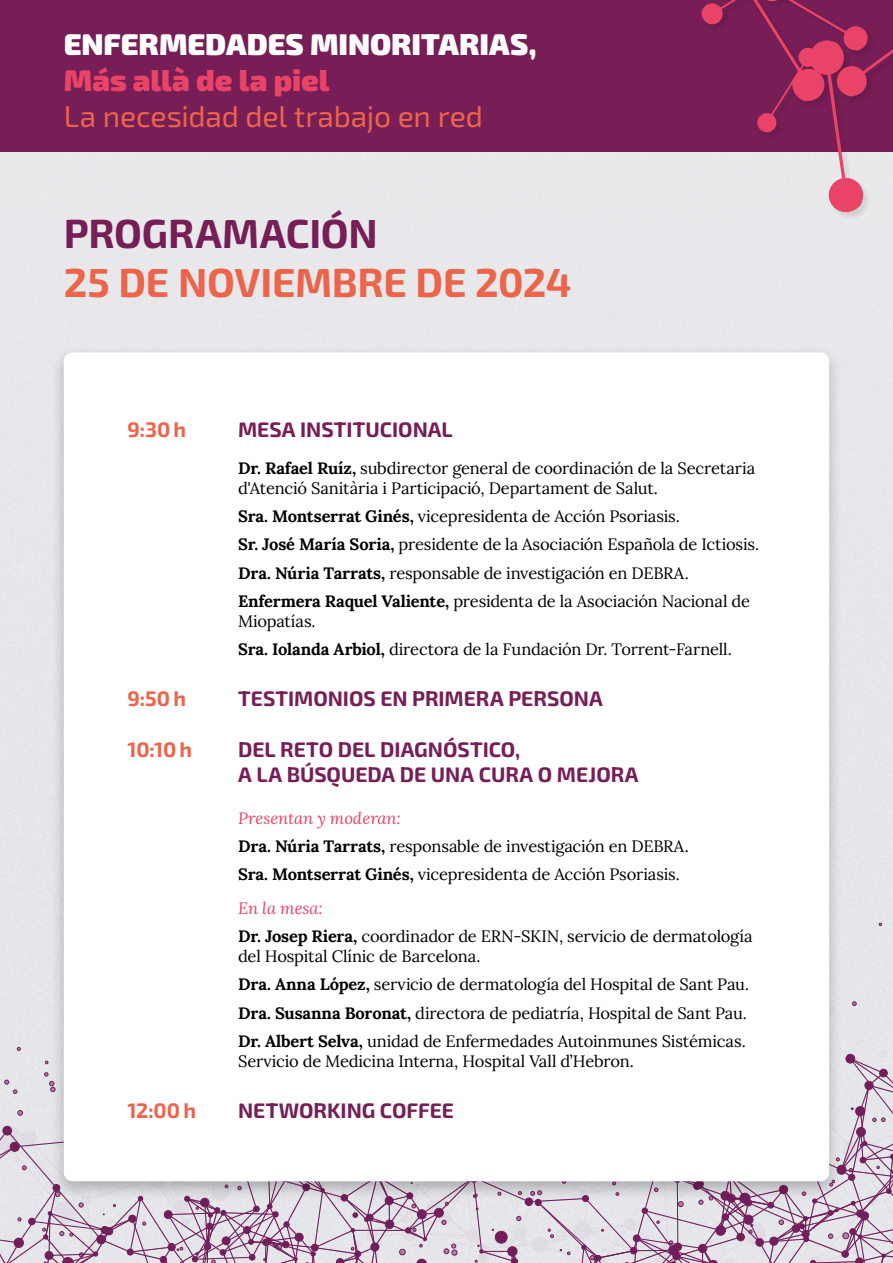
<style>
.page{position:relative;width:893px;height:1263px;background:#fff}
.page>*{position:absolute;margin:0;border:0;box-sizing:border-box;transform-origin:0 0}
.t1{font:700 40.5px "Exo 2";letter-spacing:-.005em;color:#ec644a}
.t2{font:700 40.5px "Exo 2";letter-spacing:-.005em;color:#761e55}
.t3{font:30px "Exo 2";letter-spacing:-.01em;color:#ec644a}
.t4{font:900 30px "Exo 2";letter-spacing:-.005em;color:#fff}
.t5{font:900 30px "Exo 2";color:#e94368}
.t6{font:700 21px/25.2px "Exo 2";color:#761e55}
.t7{font:700 21px "Exo 2";letter-spacing:-.01em;color:#ec644a}
.t8{font:16.5px/28.3px "Lora";letter-spacing:-.01em;color:#000}
.t9{font:italic 16.5px "Lora";color:#e94368}
</style>
<div class="page">
<div style="left:0;top:152px;width:893px;height:801px;background:#e8e8eb"></div>
<svg style="left:0;top:953px;width:893px;height:310px;background:#d3c7d4"></svg>
<div style="left:0;top:0;width:893px;height:152px;background:#761e55"></div>
<div style="left:50px;top:345px;width:793px;height:856px;background:#000;opacity:.25"></div>
<div style="left:64px;top:352px;width:765px;height:829px;background:#fff;border-radius:9px"></div>
<svg style="left:701px;top:0;width:192px;height:218px"></svg>
<h2 class="t4" style="left:64px;top:20px;width:474px">ENFERMEDADES MINORITARIAS,</h2>
<h2 class="t5" style="left:64px;top:56px;width:267px">Más allà de la piel</h2>
<h2 class="t3" style="left:64px;top:95px;width:421px">La necesidad del trabajo en red</h2>
<h1 class="t2" style="left:64px;top:203px;width:316px">PROGRAMACIÓN</h1>
<h1 class="t1" style="left:64px;top:252px;width:509px">25 DE NOVIEMBRE DE 2024</h1>
<p class="t7" style="left:128px;top:414px;width:60px">9:30 h</p>
<p class="t6" style="left:238px;top:416px;width:216px">MESA INSTITUCIONAL</p>
<p class="t8" style="left:238px;top:457px;width:519px;line-height:19.8px">Dr. Rafael Ruíz, subdirector general de coordinación de la Secretaria d'Atenció Sanitària i Participació, Departament de Salut.</p>
<p class="t8" style="left:238px;top:501px;width:522px">Sra. Montserrat Ginés, vicepresidenta de Acción Psoriasis.<br>Sr. José María Soria, presidente de la Asociación Española de Ictiosis.<br>Dra. Núria Tarrats, responsable de investigación en DEBRA.<br>Enfermera Raquel Valiente, presidenta de la Asociación Nacional de</p>
<p class="t8" style="left:238px;top:606px;width:495px">Miopatías.<br>Sra. Iolanda Arbiol, directora de la Fundación Dr. Torrent-Farnell.</p>
<p class="t7" style="left:128px;top:683px;width:60px">9:50 h</p>
<p class="t6" style="left:238px;top:685px;width:366px">TESTIMONIOS EN PRIMERA PERSONA</p>
<p class="t7" style="left:128px;top:733px;width:66px">10:10 h</p>
<p class="t6" style="left:238px;top:735px;width:402px">DEL RETO DEL DIAGNÓSTICO,<br>A LA BÚSQUEDA DE UNA CURA O MEJORA</p>
<p class="t9" style="left:238px;top:806px;width:164px">Presentan y moderan:</p>
<p class="t8" style="left:238px;top:831px;width:452px">Dra. Núria Tarrats, responsable de investigación en DEBRA.<br>Sra. Montserrat Ginés, vicepresidenta de Acción Psoriasis.</p>
<p class="t9" style="left:238px;top:897px;width:86px">En la mesa:</p>
<p class="t8" style="left:238px;top:925px;width:516px;line-height:19.8px">Dr. Josep Riera, coordinador de ERN-SKIN, servicio de dermatología del Hospital Clínic de Barcelona.</p>
<p class="t8" style="left:238px;top:969px;width:513px">Dra. Anna López, servicio de dermatología del Hospital de Sant Pau.<br>Dra. Susanna Boronat, directora de pediatría, Hospital de Sant Pau.<br>Dr. Albert Selva, unidad de Enfermedades Autoinmunes Sistémicas.</p>
<p class="t8" style="left:238px;top:1045px;width:397px">Servicio de Medicina Interna, Hospital Vall d’Hebron.</p>
<p class="t7" style="left:128px;top:1094px;width:70px">12:00 h</p>
<p class="t6" style="left:238px;top:1096px;width:217px">NETWORKING COFFEE</p>
</div>
